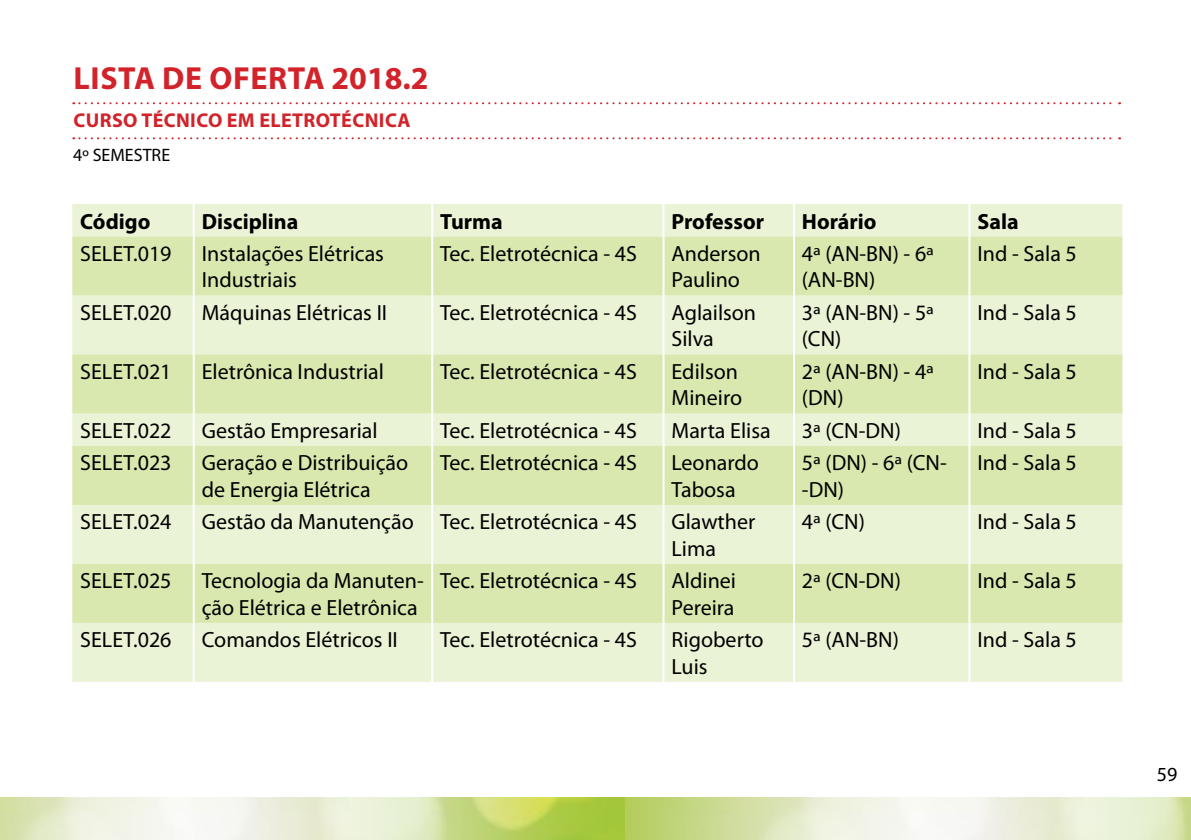
<style>
.page{position:relative;width:1191px;height:840px;background:#fff}
.page>*{position:absolute;margin:0;border:0;box-sizing:border-box;transform-origin:0 0}
.t1{font:700 32px "Myriad Pro";letter-spacing:.02em;color:#d2232a}
.t2{font:22px/26.4px "Myriad Pro";color:#000}
.t3{font:700 22px "Myriad Pro";color:#000}
.t4{font:700 20px "Myriad Pro";letter-spacing:.02em;color:#d2232a}
.t5{font:20px "Myriad Pro";color:#000}
.t6{font:18px "Myriad Pro";color:#000}
</style>
<div class="page">
<img style="left:0;top:797px;width:1191px;height:42px">
<svg style="left:73px;top:102px;width:1047px;height:2px"></svg>
<svg style="left:73px;top:137px;width:1047px;height:2px"></svg>
<div style="left:72px;top:204px;width:1050px;height:477px;background:#eaf3d5"></div>
<svg style="left:72px;top:236px;width:1050px;height:386px;background:#e0ecbe"></svg>
<hr style="left:193px;top:204px;width:2px;height:32px;background:#fff">
<hr style="left:431px;top:204px;width:2px;height:32px;background:#fff">
<hr style="left:662px;top:204px;width:2px;height:32px;background:#fff">
<hr style="left:793px;top:204px;width:2px;height:32px;background:#fff">
<hr style="left:968px;top:204px;width:2px;height:32px;background:#fff">
<hr style="left:193px;top:236px;width:2px;height:59px;background:#fff">
<hr style="left:431px;top:236px;width:2px;height:59px;background:#fff">
<hr style="left:662px;top:236px;width:2px;height:59px;background:#fff">
<hr style="left:793px;top:236px;width:2px;height:59px;background:#fff">
<hr style="left:968px;top:236px;width:2px;height:59px;background:#fff">
<hr style="left:193px;top:295px;width:2px;height:59px;background:#fff">
<hr style="left:431px;top:295px;width:2px;height:59px;background:#fff">
<hr style="left:662px;top:295px;width:2px;height:59px;background:#fff">
<hr style="left:793px;top:295px;width:2px;height:59px;background:#fff">
<hr style="left:968px;top:295px;width:2px;height:59px;background:#fff">
<hr style="left:193px;top:354px;width:2px;height:59px;background:#fff">
<hr style="left:431px;top:354px;width:2px;height:59px;background:#fff">
<hr style="left:662px;top:354px;width:2px;height:59px;background:#fff">
<hr style="left:793px;top:354px;width:2px;height:59px;background:#fff">
<hr style="left:968px;top:354px;width:2px;height:59px;background:#fff">
<hr style="left:193px;top:413px;width:2px;height:32px;background:#fff">
<hr style="left:431px;top:413px;width:2px;height:32px;background:#fff">
<hr style="left:662px;top:413px;width:2px;height:32px;background:#fff">
<hr style="left:793px;top:413px;width:2px;height:32px;background:#fff">
<hr style="left:968px;top:413px;width:2px;height:32px;background:#fff">
<hr style="left:193px;top:445px;width:2px;height:59px;background:#fff">
<hr style="left:431px;top:445px;width:2px;height:59px;background:#fff">
<hr style="left:662px;top:445px;width:2px;height:59px;background:#fff">
<hr style="left:793px;top:445px;width:2px;height:59px;background:#fff">
<hr style="left:968px;top:445px;width:2px;height:59px;background:#fff">
<hr style="left:193px;top:504px;width:2px;height:59px;background:#fff">
<hr style="left:431px;top:504px;width:2px;height:59px;background:#fff">
<hr style="left:662px;top:504px;width:2px;height:59px;background:#fff">
<hr style="left:793px;top:504px;width:2px;height:59px;background:#fff">
<hr style="left:968px;top:504px;width:2px;height:59px;background:#fff">
<hr style="left:193px;top:563px;width:2px;height:59px;background:#fff">
<hr style="left:431px;top:563px;width:2px;height:59px;background:#fff">
<hr style="left:662px;top:563px;width:2px;height:59px;background:#fff">
<hr style="left:793px;top:563px;width:2px;height:59px;background:#fff">
<hr style="left:968px;top:563px;width:2px;height:59px;background:#fff">
<hr style="left:193px;top:622px;width:2px;height:59px;background:#fff">
<hr style="left:431px;top:622px;width:2px;height:59px;background:#fff">
<hr style="left:662px;top:622px;width:2px;height:59px;background:#fff">
<hr style="left:793px;top:622px;width:2px;height:59px;background:#fff">
<hr style="left:968px;top:622px;width:2px;height:59px;background:#fff">
<h1 class="t1" style="left:74px;top:57px;width:356px">LISTA DE OFERTA 2018.2</h1>
<p class="t4" style="left:73px;top:107px;width:339px">CURSO TÉCNICO EM ELETROTÉCNICA</p>
<p class="t6" style="left:73px;top:144px;width:98px">4º SEMESTRE</p>
<p class="t3" style="left:80px;top:207px;width:72px">Código</p>
<p class="t3" style="left:202px;top:207px;width:98px">Disciplina</p>
<p class="t3" style="left:440px;top:207px;width:64px">Turma</p>
<p class="t3" style="left:671px;top:207px;width:94px">Professor</p>
<p class="t3" style="left:802px;top:207px;width:76px">Horário</p>
<p class="t3" style="left:977px;top:207px;width:43px">Sala</p>
<p class="t2" style="left:80px;top:240px;width:93px">SELET.019</p>
<p class="t2" style="left:202px;top:240px;width:184px">Instalações Elétricas<br>Industriais</p>
<p class="t2" style="left:440px;top:240px;width:198px">Tec. Eletrotécnica - 4S</p>
<p class="t2" style="left:671px;top:240px;width:91px">Anderson<br>Paulino</p>
<p class="t2" style="left:802px;top:240px;width:133px">4ª (AN-BN) - 6ª (AN-BN)</p>
<p class="t2" style="left:977px;top:240px;width:101px">Ind - Sala 5</p>
<p class="t2" style="left:80px;top:299px;width:93px">SELET.020</p>
<p class="t2" style="left:202px;top:299px;width:187px">Máquinas Elétricas II</p>
<p class="t2" style="left:440px;top:299px;width:198px">Tec. Eletrotécnica - 4S</p>
<p class="t2" style="left:671px;top:299px;width:86px">Aglailson<br>Silva</p>
<p class="t2" style="left:802px;top:299px;width:133px">3ª (AN-BN) - 5ª (CN)</p>
<p class="t2" style="left:977px;top:299px;width:101px">Ind - Sala 5</p>
<p class="t2" style="left:80px;top:358px;width:93px">SELET.021</p>
<p class="t2" style="left:202px;top:358px;width:184px">Eletrônica Industrial</p>
<p class="t2" style="left:440px;top:358px;width:198px">Tec. Eletrotécnica - 4S</p>
<p class="t2" style="left:671px;top:358px;width:72px">Edilson<br>Mineiro</p>
<p class="t2" style="left:802px;top:358px;width:133px">2ª (AN-BN) - 4ª (DN)</p>
<p class="t2" style="left:977px;top:358px;width:101px">Ind - Sala 5</p>
<p class="t2" style="left:80px;top:417px;width:93px">SELET.022</p>
<p class="t2" style="left:202px;top:417px;width:177px">Gestão Empresarial</p>
<p class="t2" style="left:440px;top:417px;width:198px">Tec. Eletrotécnica - 4S</p>
<p class="t2" style="left:671px;top:417px;width:101px">Marta Elisa</p>
<p class="t2" style="left:802px;top:417px;width:100px">3ª (CN-DN)</p>
<p class="t2" style="left:977px;top:417px;width:101px">Ind - Sala 5</p>
<p class="t2" style="left:80px;top:449px;width:93px">SELET.023</p>
<p class="t2" style="left:202px;top:449px;width:208px">Geração e Distribuição de Energia Elétrica</p>
<p class="t2" style="left:440px;top:449px;width:198px">Tec. Eletrotécnica - 4S</p>
<p class="t2" style="left:671px;top:449px;width:89px">Leonardo<br>Tabosa</p>
<p class="t2" style="left:802px;top:449px;width:146px">5ª (DN) - 6ª (CN--DN)</p>
<p class="t2" style="left:977px;top:449px;width:101px">Ind - Sala 5</p>
<p class="t2" style="left:80px;top:508px;width:93px">SELET.024</p>
<p class="t2" style="left:202px;top:508px;width:437px">Gestão da Manutenção Tec. Eletrotécnica - 4S</p>
<p class="t2" style="left:671px;top:508px;width:85px">Glawther<br>Lima</p>
<p class="t2" style="left:802px;top:508px;width:65px">4ª (CN)</p>
<p class="t2" style="left:977px;top:508px;width:101px">Ind - Sala 5</p>
<p class="t2" style="left:80px;top:567px;width:93px">SELET.025</p>
<p class="t2" style="left:202px;top:567px;width:223px">Tecnologia da Manuten&shy;ção Elétrica e Eletrônica</p>
<p class="t2" style="left:440px;top:567px;width:198px">Tec. Eletrotécnica - 4S</p>
<p class="t2" style="left:671px;top:567px;width:66px">Aldinei<br>Pereira</p>
<p class="t2" style="left:802px;top:567px;width:100px">2ª (CN-DN)</p>
<p class="t2" style="left:977px;top:567px;width:101px">Ind - Sala 5</p>
<p class="t2" style="left:80px;top:626px;width:93px">SELET.026</p>
<p class="t2" style="left:202px;top:626px;width:198px">Comandos Elétricos II</p>
<p class="t2" style="left:440px;top:626px;width:198px">Tec. Eletrotécnica - 4S</p>
<p class="t2" style="left:671px;top:626px;width:94px">Rigoberto<br>Luis</p>
<p class="t2" style="left:802px;top:626px;width:98px">5ª (AN-BN)</p>
<p class="t2" style="left:977px;top:626px;width:101px">Ind - Sala 5</p>
<p class="t5" style="left:1157px;top:761px;width:22px">59</p>
</div>
